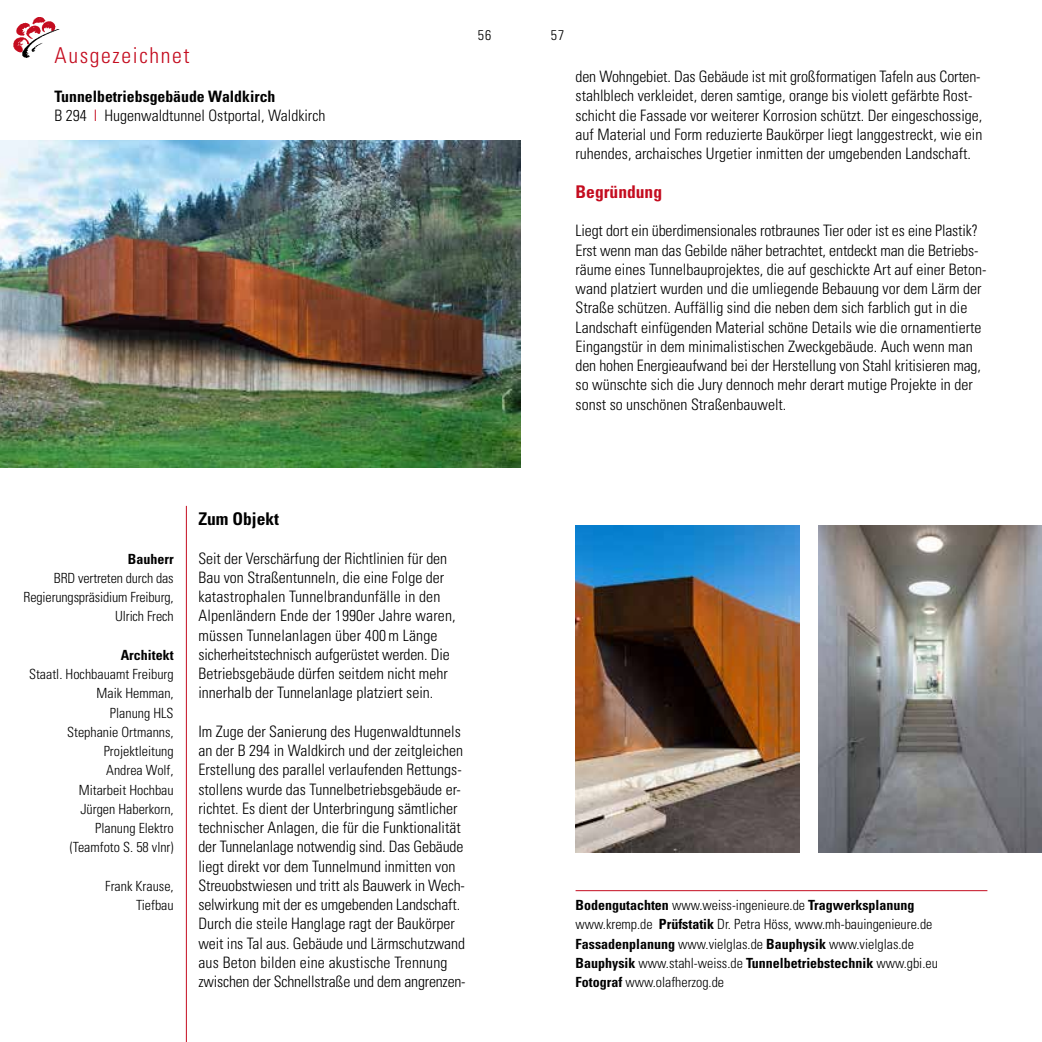
<style>
.page{position:relative;width:1042px;height:1042px;background:#fff}
.page>*{position:absolute;margin:0;border:0;box-sizing:border-box;transform-origin:0 0}
.t1{font:300 condensed 21.88px "Univers";letter-spacing:.075em;color:#c40c1f}
.t2{font:700 condensed 17.5px "Univers";color:#c40c1f}
.t3{font:700 condensed 17.5px "Univers";color:#000}
.t4{font:300 condensed 15.75px/19.2px "Univers";color:#000}
.t5{font:300 condensed 14px/19.2px "Univers";color:#000;text-align:right}
.t6{font:700 condensed 14px "Univers";color:#000}
.s1{font-weight:700}
.s2{color:#c40c1f}
</style>
<div class="page">
<img style="left:0;top:140px;width:521px;height:327px">
<img style="left:575px;top:526px;width:224px;height:326px">
<img style="left:818px;top:525px;width:224px;height:327px">
<img style="left:13px;top:17px;width:47px;height:41px">
<hr style="left:186px;top:506px;width:1px;height:536px;background:#c40c1f">
<hr style="left:575px;top:890px;width:412px;height:1px;background:#c40c1f">
<h1 class="t1" style="left:55px;top:42px;width:137px">Ausgezeichnet</h1>
<p class="t4" style="left:55px;top:86px;width:272px"><span class="s1">Tunnelbetriebsgebäude Waldkirch<br></span>B 294 <span class="s2">I</span> Hugenwaldtunnel Ostportal, Waldkirch</p>
<p class="t5" style="left:478px;top:25px;width:15px">56</p>
<p class="t5" style="left:551px;top:25px;width:15px">57</p>
<p class="t4" style="left:575px;top:67px;width:408px">den Wohngebiet. Das Gebäude ist mit großformatigen Tafeln aus Corten&shy;stahlblech verkleidet, deren samtige, orange bis violett gefärbte Rost&shy;schicht die Fassade vor weiterer Korrosion schützt. Der eingeschossige, auf Material und Form reduzierte Baukörper liegt langgestreckt, wie ein ruhendes, archaisches Urgetier inmitten der umgebenden Landschaft.</p>
<p class="t2" style="left:575px;top:181px;width:88px">Begründung</p>
<p class="t4" style="left:575px;top:221px;width:412px">Liegt dort ein überdimensionales rotbraunes Tier oder ist es eine Plastik?<br>Erst wenn man das Gebilde näher betrachtet, entdeckt man die Betriebs&shy;räume eines Tunnelbauprojektes, die auf geschickte Art auf einer Beton&shy;wand platziert wurden und die umliegende Bebauung vor dem Lärm der Straße schützen. Auffällig sind die neben dem sich farblich gut in die Landschaft einfügenden Material schöne Details wie die ornamentierte Eingangstür in dem minimalistischen Zweckgebäude. Auch wenn man den hohen Energieaufwand bei der Herstellung von Stahl kritisieren mag, so wünschte sich die Jury dennoch mehr derart mutige Projekte in der sonst so unschönen Straßenbauwelt.</p>
<p class="t6" style="left:128px;top:550px;width:47px">Bauherr</p>
<p class="t5" style="left:24px;top:568px;width:151px">BRD vertreten durch das<br>Regierungspräsidium Freiburg,<br>Ulrich Frech</p>
<p class="t6" style="left:121px;top:646px;width:54px">Architekt</p>
<p class="t5" style="left:29px;top:664px;width:146px">Staatl. Hochbauamt Freiburg<br>Maik Hemman,<br>Planung HLS<br>Stephanie Ortmanns,<br>Projektleitung<br>Andrea Wolf,<br>Mitarbeit Hochbau<br>Jürgen Haberkorn,<br>Planung Elektro<br>(Teamfoto S. 58 vlnr)</p>
<p class="t5" style="left:105px;top:876px;width:70px">Frank Krause,<br>Tiefbau</p>
<p class="t3" style="left:198px;top:508px;width:82px">Zum Objekt</p>
<p class="t4" style="left:198px;top:548px;width:259px">Seit der Verschärfung der Richtlinien für den Bau von Straßentunneln, die eine Folge der katastrophalen Tunnelbrandunfälle in den Alpenländern Ende der 1990er Jahre waren, müssen Tunnelanlagen über 400m Länge sicherheitstechnisch aufgerüstet werden. Die Betriebsgebäude dürfen seitdem nicht mehr innerhalb der Tunnelanlage platziert sein.</p>
<p class="t4" style="left:198px;top:721px;width:269px">Im Zuge der Sanierung des Hugenwaldtunnels an der B 294 in Waldkirch und der zeitgleichen Erstellung des parallel verlaufenden Rettungs&shy;stollens wurde das Tunnelbetriebsgebäude er&shy;richtet. Es dient der Unterbringung sämtlicher technischer Anlagen, die für die Funktionalität der Tunnelanlage notwendig sind. Das Gebäude liegt direkt vor dem Tunnelmund inmitten von Streuobstwiesen und tritt als Bauwerk in Wech&shy;selwirkung mit der es umgebenden Landschaft.<br>Durch die steile Hanglage ragt der Baukörper weit ins Tal aus. Gebäude und Lärmschutzwand aus Beton bilden eine akustische Trennung zwischen der Schnellstraße und dem angrenzen-</p>
<p class="t5" style="left:575px;top:895px;width:364px;text-align:left"><span class="s1">Bodengutachten</span> www.weiss-ingenieure.de <span class="s1">Tragwerksplanung </span>www.kremp.de <span class="s1">Prüfstatik</span> Dr. Petra Höss, www.mh-bauingenieure.de <span class="s1">Fassadenplanung</span> www.vielglas.de <span class="s1">Bauphysik</span> www.vielglas.de <span class="s1">Bauphysik</span> www.stahl-weiss.de <span class="s1">Tunnelbetriebstechnik</span> www.gbi.eu <span class="s1">Fotograf</span> www.olafherzog.de</p>
</div>
